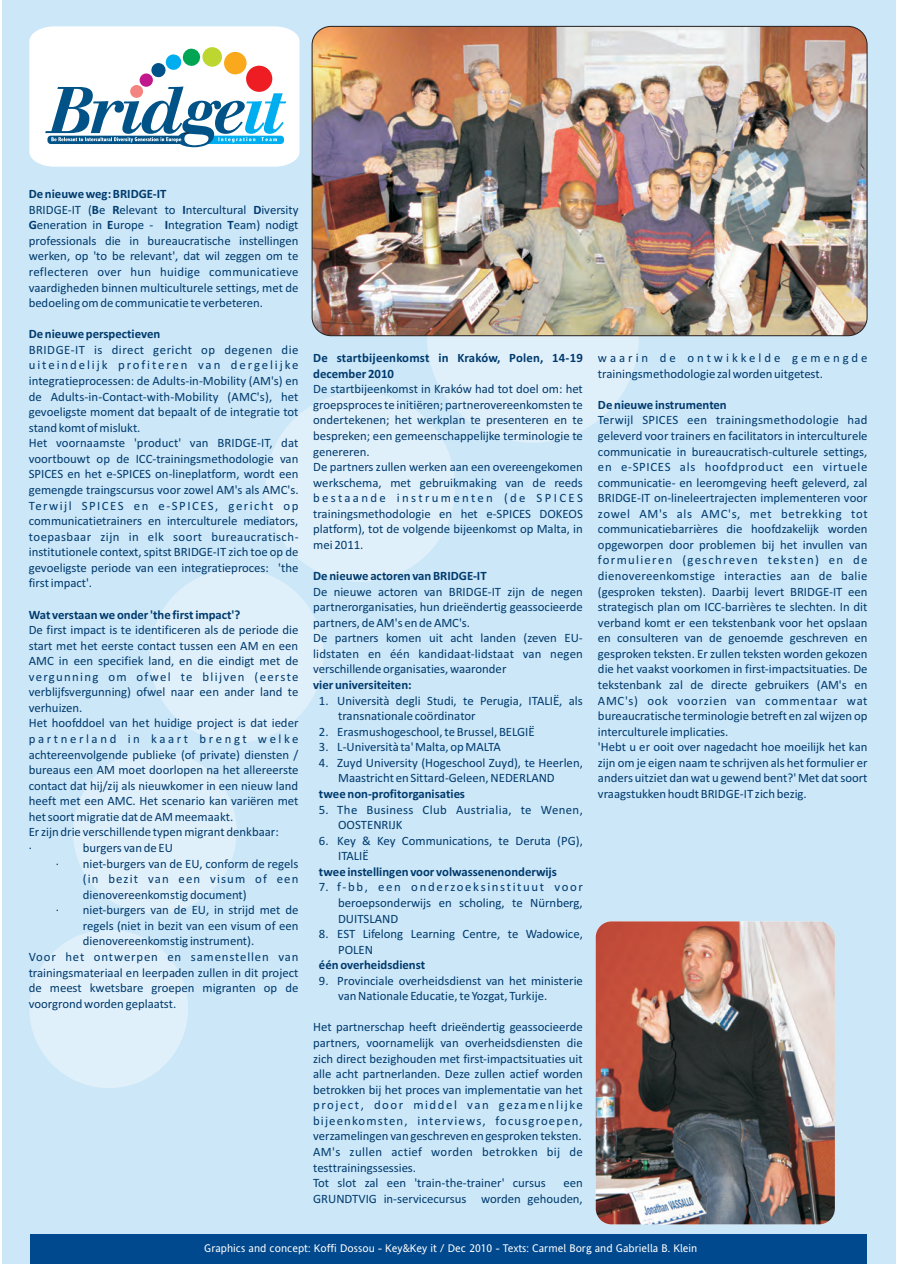
<style>
.page{position:relative;width:898px;height:1266px;background:#fff}
.page>*{position:absolute;margin:0;border:0;box-sizing:border-box;transform-origin:0 0}
.t1{font:12.75px/15.6px "Calibri";color:#003a6d}
.t2{font:700 12.75px/15.6px "Calibri";color:#003a6d}
.t3{font:12.75px/15.6px "Calibri";letter-spacing:.03em;color:#003a6d}
.t4{font:12.75px "Calibri";letter-spacing:.065em;color:#003a6d}
.t5{font:12.75px "Calibri";letter-spacing:.09em;color:#003a6d}
.t6{font:11.1px "Andale Sans";color:#fff}
.s1{font-weight:700}
</style>
<div class="page">
<div style="left:2px;top:0;width:892px;height:1263px;background:#cbe7f8"></div>
<svg style="left:412px;top:336px;width:241px;height:107px;fill:#e0f0fa"></svg>
<svg style="left:265px;top:379px;width:203px;height:203px;fill:#e0f0fa"></svg>
<svg style="left:29px;top:557px;width:306px;height:531px"></svg>
<svg style="left:29px;top:26px;width:270px;height:141px;background:#d2e0e6"></svg>
<img style="left:312px;top:26px;width:554px;height:310px;border-radius:19px">
<img style="left:595px;top:921px;width:239px;height:303px;border-radius:16px">
<div style="left:30px;top:1234px;width:836px;height:29px;background:#01498e"></div>
<p class="t1" style="left:29px;top:187px;width:271px"><span class="s1">De nieuwe weg: BRIDGE-IT<br></span>BRIDGE-IT (<span class="s1">B</span>e <span class="s1">R</span>elevant to <span class="s1">I</span>ntercultural <span class="s1">D</span>iversity <span class="s1">G</span>eneration in <span class="s1">E</span>urope - <span class="s1">I</span>ntegration <span class="s1">T</span>eam) nodigt professionals die in bureaucratische instellingen werken, op 'to be relevant', dat wil zeggen om te reflecteren over hun huidige communicatieve vaardigheden binnen multiculturele settings, met de bedoeling om de communicatie te verbeteren.</p>
<p class="t2" style="left:29px;top:327px;width:133px">De nieuwe perspectieven</p>
<p class="t1" style="left:29px;top:343px;width:271px">BRIDGE-IT is direct gericht op degenen die uiteindelijk profiteren van dergelijke integratieprocessen: de Adults-in-Mobility (AM's) en de Adults-in-Contact-with-Mobility (AMC's), het gevoeligste moment dat bepaalt of de integratie tot stand komt of mislukt.<br>Het voornaamste 'product' van BRIDGE-IT, dat voortbouwt op de ICC-trainingsmethodologie van SPICES en het e-SPICES on-lineplatform, wordt een gemengde traingscursus voor zowel AM's als AMC's.<br>Terwijl SPICES en e-SPICES, gericht op communicatietrainers en interculturele mediators, toepasbaar zijn in elk soort bureaucratisch&shy;institutionele context, spitst BRIDGE-IT zich toe op de gevoeligste periode van een integratieproces: 'the first impact'.</p>
<p class="t2" style="left:29px;top:607px;width:213px">Wat verstaan we onder 'the first impact'?</p>
<p class="t1" style="left:29px;top:623px;width:271px">De first impact is te identificeren als de periode die start met het eerste contact tussen een AM en een AMC in een specifiek land, en die eindigt met de vergunning om ofwel te blijven (eerste verblijfsvergunning) ofwel naar een ander land te verhuizen.<br>Het hoofddoel van het huidige project is dat ieder partnerland in kaart brengt welke achtereenvolgende publieke (of private) diensten / bureaus een AM moet doorlopen na het allereerste contact dat hij/zij als nieuwkomer in een nieuw land heeft met een AMC. Het scenario kan variëren met het soort migratie dat de AM meemaakt.<br>Er zijn drie verschillende typen migrant denkbaar:<br>·</p>
<p class="t1" style="left:83px;top:841px;width:92px">burgers van de EU</p>
<p class="t1" style="left:56px;top:856px;width:244px">· niet-burgers van de EU, conform de regels</p>
<p class="t5" style="left:83px;top:873px;width:217px">(in bezit van een visum of een</p>
<p class="t1" style="left:83px;top:887px;width:165px">dienovereenkomstig document)</p>
<p class="t1" style="left:56px;top:903px;width:244px">· niet-burgers van de EU, in strijd met de</p>
<p class="t1" style="left:83px;top:919px;width:217px">regels (niet in bezit van een visum of een</p>
<p class="t1" style="left:83px;top:934px;width:173px">dienovereenkomstig instrument).</p>
<p class="t4" style="left:29px;top:951px;width:271px">Voor het ontwerpen en samenstellen van</p>
<p class="t1" style="left:29px;top:965px;width:271px">trainingsmateriaal en leerpaden zullen in dit project</p>
<p class="t1" style="left:29px;top:981px;width:271px">de meest kwetsbare groepen migranten op de</p>
<p class="t1" style="left:29px;top:996px;width:149px">voorgrond worden geplaatst.</p>
<p class="t2" style="left:313px;top:351px;width:271px">De startbijeenkomst in Kraków, Polen, 14-19 december 2010</p>
<p class="t1" style="left:313px;top:382px;width:271px">De startbijeenkomst in Kraków had tot doel om: het groepsproces te initiëren; partnerovereenkomsten te ondertekenen; het werkplan te presenteren en te bespreken; een gemeenschappelijke terminologie te genereren.<br>De partners zullen werken aan een overeengekomen werkschema, met gebruikmaking van de reeds bestaande instrumenten (de SPICES trainingsmethodologie en het e-SPICES DOKEOS platform), tot de volgende bijeenkomst op Malta, in mei 2011.</p>
<p class="t2" style="left:313px;top:569px;width:175px">De nieuwe actoren van BRIDGE-IT</p>
<p class="t1" style="left:313px;top:584px;width:271px">De nieuwe actoren van BRIDGE-IT zijn de negen partnerorganisaties, hun drieëndertig geassocieerde partners, de AM's en de AMC's.<br>De partners komen uit acht landen (zeven EU&shy;lidstaten en één kandidaat-lidstaat van negen verschillende organisaties, waaronder</p>
<p class="t2" style="left:313px;top:678px;width:100px">vier universiteiten:</p>
<p class="t1" style="left:338px;top:693px;width:246px;text-indent:-19px">1. Università degli Studi, te Perugia, ITALIË, als transnationale coördinator</p>
<p class="t1" style="left:319px;top:725px;width:217px">2. Erasmushogeschool, te Brussel, BELGIË</p>
<p class="t1" style="left:319px;top:740px;width:183px">3. L-Università ta' Malta, op MALTA</p>
<p class="t1" style="left:338px;top:756px;width:246px;text-indent:-19px">4. Zuyd University (Hogeschool Zuyd), te Heerlen,<br>Maastricht en Sittard-Geleen, NEDERLAND</p>
<p class="t2" style="left:319px;top:787px;width:147px">twee non-profitorganisaties</p>
<p class="t3" style="left:338px;top:802px;width:246px;text-indent:-19px">5. The Business Club Austrialia, te Wenen,<br>OOSTENRIJK</p>
<p class="t1" style="left:338px;top:833px;width:246px;text-indent:-19px">6. Key &amp; Key Communications, te Deruta (PG),<br>ITALIË</p>
<p class="t2" style="left:319px;top:865px;width:239px">twee instellingen voor volwassenenonderwijs</p>
<p class="t1" style="left:338px;top:880px;width:246px;text-align:justify;text-indent:-19px">7. f-bb, een onderzoeksinstituut voor beroepsonderwijs en scholing, te Nürnberg, DUITSLAND</p>
<p class="t1" style="left:338px;top:927px;width:246px;text-indent:-19px">8. EST Lifelong Learning Centre, te Wadowice,<br>POLEN</p>
<p class="t2" style="left:319px;top:958px;width:108px">één overheidsdienst</p>
<p class="t1" style="left:338px;top:974px;width:246px;text-indent:-19px">9. Provinciale overheidsdienst van het ministerie van Nationale Educatie, te Yozgat, Turkije.</p>
<p class="t1" style="left:313px;top:1020px;width:271px">Het partnerschap heeft drieëndertig geassocieerde partners, voornamelijk van overheidsdiensten die zich direct bezighouden met first-impactsituaties uit alle acht partnerlanden. Deze zullen actief worden betrokken bij het proces van implementatie van het project, door middel van gezamenlijke bijeenkomsten, interviews, focusgroepen, verzamelingen van geschreven en gesproken teksten.<br>AM's zullen actief worden betrokken bij de testtrainingssessies.<br>Tot slot zal een 'train-the-trainer' cursus</p>
<p class="t1" style="left:313px;top:1176px;width:271px;text-align:right">een<br>GRUNDTVIG in-servicecursus worden gehouden,</p>
<p class="t1" style="left:597px;top:351px;width:271px">waarin de ontwikkelde gemengde trainingsmethodologie zal worden uitgetest.</p>
<p class="t2" style="left:597px;top:398px;width:130px">De nieuwe instrumenten</p>
<p class="t1" style="left:597px;top:413px;width:271px">Terwijl SPICES een trainingsmethodologie had geleverd voor trainers en facilitators in interculturele communicatie in bureaucratisch-culturele settings, en e-SPICES als hoofdproduct een virtuele communicatie- en leeromgeving heeft geleverd, zal BRIDGE-IT on-lineleertrajecten implementeren voor zowel AM's als AMC's, met betrekking tot communicatiebarrières die hoofdzakelijk worden opgeworpen door problemen bij het invullen van formulieren (geschreven teksten) en de dienovereenkomstige interacties aan de balie (gesproken teksten). Daarbij levert BRIDGE-IT een strategisch plan om ICC-barrières te slechten. In dit verband komt er een tekstenbank voor het opslaan en consulteren van de genoemde geschreven en gesproken teksten. Er zullen teksten worden gekozen die het vaakst voorkomen in first-impactsituaties. De tekstenbank zal de directe gebruikers (AM's en AMC's) ook voorzien van commentaar wat bureaucratische terminologie betreft en zal wijzen op interculturele implicaties.<br>'Hebt u er ooit over nagedacht hoe moeilijk het kan zijn om je eigen naam te schrijven als het formulier er anders uitziet dan wat u gewend bent?' Met dat soort vraagstukken houdt BRIDGE-IT zich bezig.</p>
<p class="t6" style="left:204px;top:1243px;width:494px">Graphics and concept: Koffi Dossou - Key&amp;Key it / Dec 2010 - Texts: Carmel Borg and Gabriella B. Klein</p>
</div>
